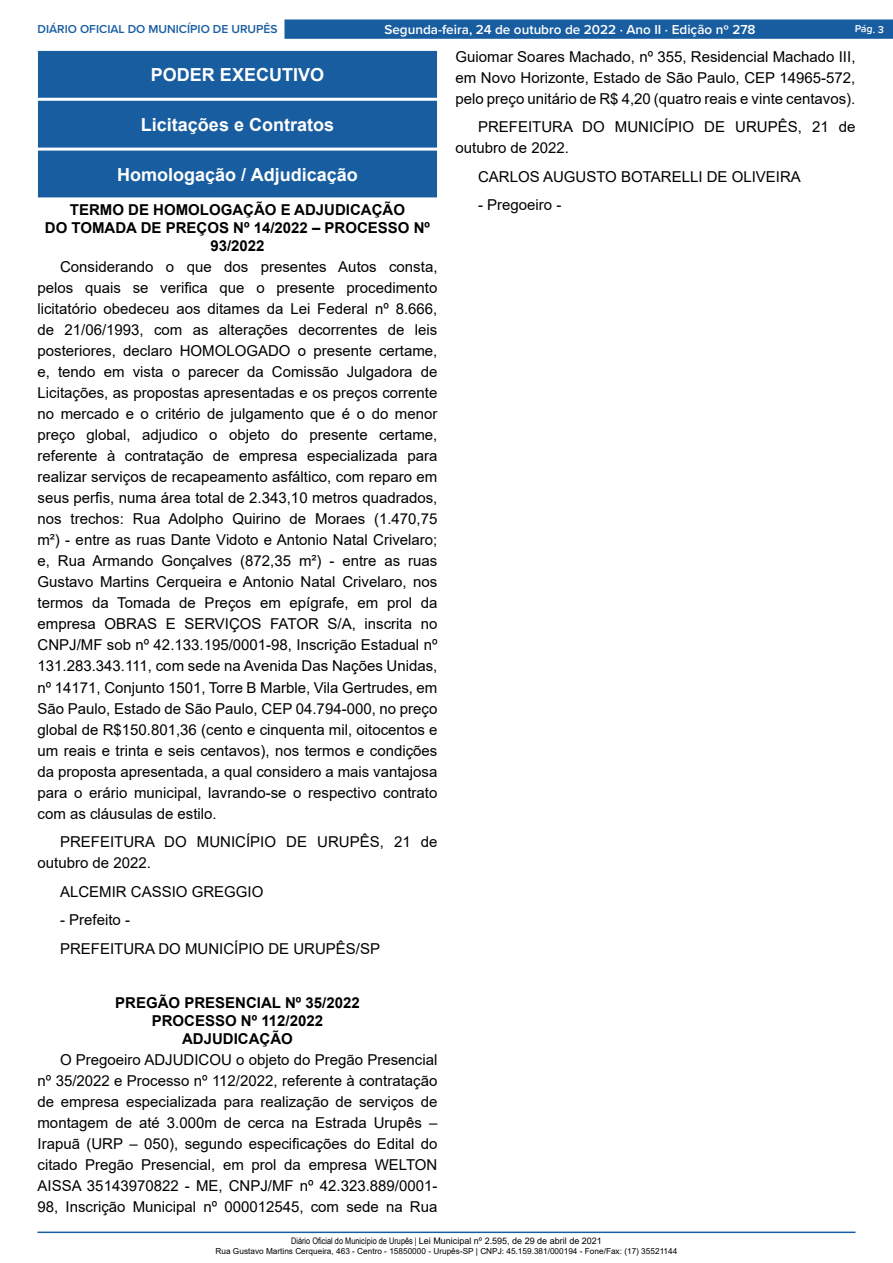
<style>
.page{position:relative;width:893px;height:1263px;background:#fff}
.page>*{position:absolute;margin:0;border:0;box-sizing:border-box;transform-origin:0 0}
.t1{font:700 18px "Arial";color:#fff}
._2_-_Corpo{font:15px/21px "Arial";color:#000;text-align:justify}
._1_-_Cabeçalho{font:700 15px/18px "Arial";color:#000;text-align:center}
.t2{font:600 13.5px "Proxima Nova";color:#fff}
.t3{font:600 12px "Proxima Nova";color:#185da0}
.t4{font:600 10.5px "Proxima Nova";color:#fff}
.t5{font:9px "Arial";color:#000}
.t6{font:8.25px "Arial";color:#000}
.s1{font-family:"Arial Narrow"}
</style>
<div class="page">
<hr style="left:38px;top:1231px;width:817px;height:2px;background:#185da0">
<div style="left:284px;top:19px;width:609px;height:20px;background:#185da0;border:1px solid #185da0"></div>
<div style="left:39px;top:51px;width:397px;height:46px;background:#185da0"></div>
<div style="left:38px;top:51px;width:399px;height:47px;border:1px solid #185da0"></div>
<div style="left:39px;top:101px;width:397px;height:46px;background:#185da0"></div>
<div style="left:38px;top:101px;width:399px;height:47px;border:1px solid #185da0"></div>
<div style="left:39px;top:151px;width:397px;height:46px;background:#185da0"></div>
<p class="t3" style="left:38px;top:20px;width:242px">DIÁRIO OFICIAL DO MUNICÍPIO DE URUPÊS</p>
<p class="t2" style="left:384px;top:19px;width:373px">Segunda-feira, 24 de outubro de 2022 ⋅ Ano II ⋅ Edição nº 278</p>
<p class="t4" style="left:855px;top:21px;width:31px;rotate:2deg">Pág. 3</p>
<p class="t1" style="left:151px;top:62px;width:175px">PODER EXECUTIVO</p>
<p class="t1" style="left:141px;top:112px;width:195px">Licitações e Contratos</p>
<p class="t1" style="left:117px;top:162px;width:242px">Homologação / Adjudicação</p>
<p class="_1_-_Cabeçalho" style="left:70px;top:201px;width:337px">TERMO DE HOMOLOGAÇÃO E ADJUDICAÇÃO</p>
<p class="_1_-_Cabeçalho" style="left:45px;top:219px;width:387px">DO TOMADA DE PREÇOS Nº 14/2022 – PROCESSO Nº<br>93/2022</p>
<p class="_2_-_Corpo" style="left:38px;top:257px;width:401px;text-indent:22px">Considerando o que dos presentes Autos consta, pelos quais se verifica que o presente procedimento licitatório obedeceu aos ditames da Lei Federal nº 8.666, de 21/06/1993, com as alterações decorrentes de leis posteriores, declaro HOMOLOGADO o presente certame, e, tendo em vista o parecer da Comissão Julgadora de Licitações, as propostas apresentadas e os preços corrente no mercado e o critério de julgamento que é o do menor preço global, adjudico o objeto do presente certame, referente à contratação de empresa especializada para realizar serviços de recapeamento asfáltico, com reparo em seus perfis, numa área total de 2.343,10 metros quadrados, nos trechos: Rua Adolpho Quirino de Moraes (1.470,75 m²) - entre as ruas Dante Vidoto e Antonio Natal Crivelaro; e, Rua Armando Gonçalves (872,35 m²) - entre as ruas Gustavo Martins Cerqueira e Antonio Natal Crivelaro, nos termos da Tomada de Preços em epígrafe, em prol da empresa OBRAS E SERVIÇOS FATOR S/A, inscrita no CNPJ/MF sob nº 42.133.195/0001-98, Inscrição Estadual nº 131.283.343.111, com sede na Avenida Das Nações Unidas, nº 14171, Conjunto 1501, Torre B Marble, Vila Gertrudes, em São Paulo, Estado de São Paulo, CEP 04.794-000, no preço global de R$150.801,36 (cento e cinquenta mil, oitocentos e um reais e trinta e seis centavos), nos termos e condições da proposta apresentada, a qual considero a mais vantajosa para o erário municipal, lavrando-se o respectivo contrato com as cláusulas de estilo.</p>
<p class="_2_-_Corpo" style="left:38px;top:831px;width:401px;text-indent:22px">PREFEITURA DO MUNICÍPIO DE URUPÊS, 21 de outubro de 2022.</p>
<p class="_2_-_Corpo" style="left:60px;top:881px;width:205px">ALCEMIR CASSIO GREGGIO</p>
<p class="_2_-_Corpo" style="left:60px;top:909px;width:72px">- Prefeito -</p>
<p class="_2_-_Corpo" style="left:60px;top:938px;width:322px">PREFEITURA DO MUNICÍPIO DE URUPÊS/SP</p>
<p class="_2_-_Corpo" style="left:455px;top:46px;width:401px">Guiomar Soares Machado, nº 355, Residencial Machado III, em Novo Horizonte, Estado de São Paulo, CEP 14965-572, pelo preço unitário de R$ 4,20 (quatro reais e vinte centavos).</p>
<p class="_2_-_Corpo" style="left:455px;top:116px;width:401px;text-indent:22px">PREFEITURA DO MUNICÍPIO DE URUPÊS, 21 de outubro de 2022.</p>
<p class="_2_-_Corpo" style="left:478px;top:166px;width:324px">CARLOS AUGUSTO BOTARELLI DE OLIVEIRA</p>
<p class="_2_-_Corpo" style="left:478px;top:194px;width:85px">- Pregoeiro -</p>
<p class="_1_-_Cabeçalho" style="left:115px;top:993px;width:246px">PREGÃO PRESENCIAL Nº 35/2022</p>
<p class="_1_-_Cabeçalho" style="left:152px;top:1011px;width:173px">PROCESSO Nº 112/2022</p>
<p class="_1_-_Cabeçalho" style="left:182px;top:1029px;width:112px">ADJUDICAÇÃO</p>
<p class="_2_-_Corpo" style="left:38px;top:1049px;width:401px;text-indent:22px">O Pregoeiro ADJUDICOU o objeto do Pregão Presencial nº 35/2022 e Processo nº 112/2022, referente à contratação de empresa especializada para realização de serviços de montagem de até 3.000m de cerca na Estrada Urupês – Irapuã (URP – 050), segundo especificações do Edital do citado Pregão Presencial, em prol da empresa WELTON AISSA 35143970822 - ME, CNPJ/MF nº 42.323.889/0001- 98, Inscrição Municipal nº 000012545, com sede na Rua</p>
<p class="t5" style="left:291px;top:1235px;width:312px"><span class="s1">Diário Oficial do Município de Urupês |</span> Lei Municipal nº 2.595, de 29 de abril de 2021</p>
<p class="t6" style="left:216px;top:1245px;width:463px">Rua Gustavo Martins Cerqueira, 463 - Centro - 15850000 - Urupês-SP | CNPJ: 45.159.381/000194 - Fone/Fax: (17) 35521144</p>
</div>
